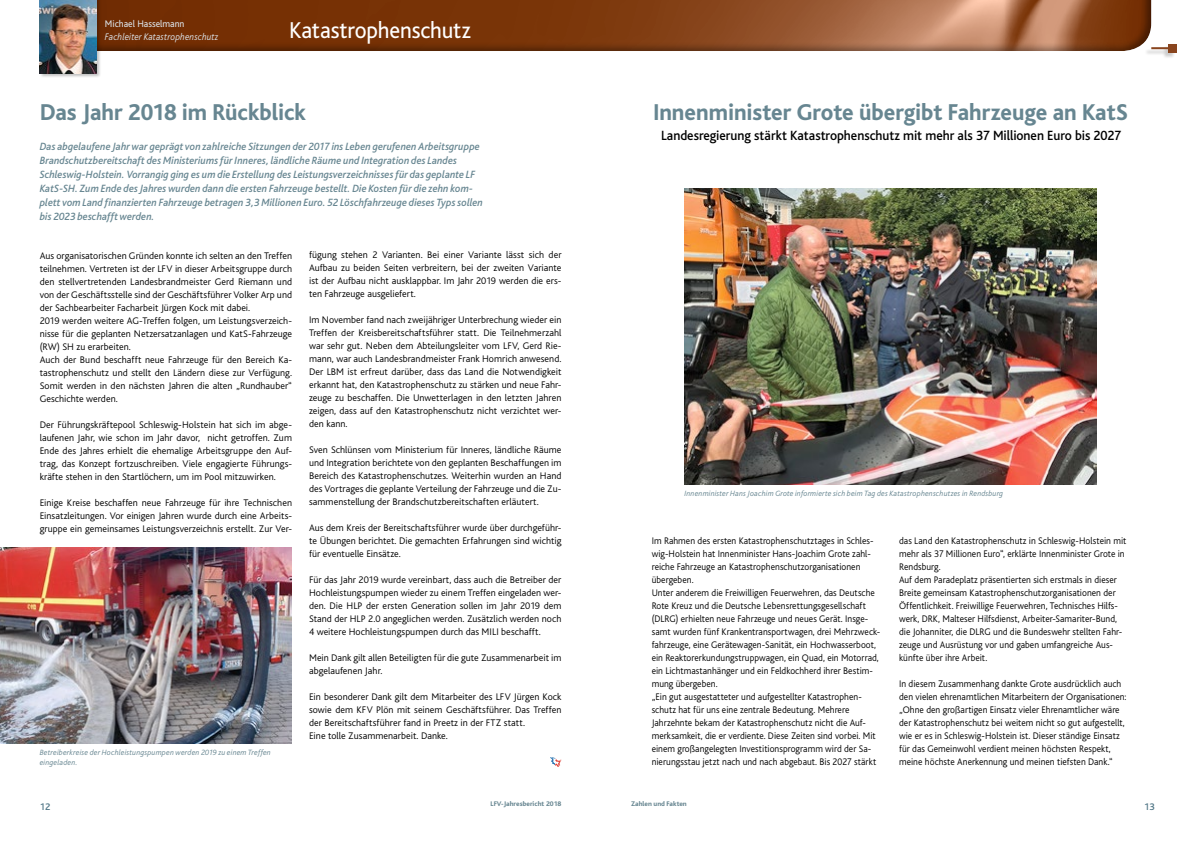
<style>
.page{position:relative;width:1191px;height:842px;background:#fff}
.page>*{position:absolute;margin:0;border:0;box-sizing:border-box;transform-origin:0 0}
.feuerwehr_fliesstext{font:800 24px "Bliss";letter-spacing:-.005em;color:#678691;scale:.95 1}
.Überschrift_18{font:24px "Bliss";letter-spacing:-.005em;color:#fff;scale:.95 1}
.feuerwehr_fliesstext-2{font:500 14px "Bliss";color:#000;scale:.95 1}
.feuerwehr_fliesstext-3{font:italic 500 11px/14px "Bliss";letter-spacing:.005em;color:#678691;scale:.95 1}
.feuerwehr_fliesstext-4{font:300 10px/13px "Bliss";letter-spacing:.005em;color:#000;text-align:justify}
.feuerwehr_fliesstext-5{font:300 10px/13px "Bliss";letter-spacing:.005em;color:#000;scale:.95 1}
.feuerwehr_fliesstext-6{font:italic 300 10px "Bliss";letter-spacing:.01em;color:#dbe2e8;scale:.95 1}
.feuerwehr_fliesstext-7{font:10px "Bliss";color:#dbe2e8;scale:.95 1}
.t1{font:500 10px "Bliss";color:#507686}
.t2{font:italic 300 8px/10px "Bliss";letter-spacing:.02em;color:#678691}
.t3{font:800 7px "Bliss";color:#678691}
</style>
<div class="page">
<div style="left:68px;top:0;width:1091px;height:51px;background:#000;opacity:.36"></div>
<div style="left:39px;top:0;width:62px;height:78px;background:#000;opacity:.25"></div>
<img style="left:40px;top:0;width:56px;height:74px">
<div style="left:1144px;top:46px;width:31px;height:13px;background:#000;opacity:.2"></div>
<hr style="left:1151px;top:47px;width:21px;height:2px;background:#89451e">
<div style="left:1168px;top:44px;width:8px;height:8px;background:#89451e"></div>
<img style="left:684px;top:189px;width:412px;height:296px">
<svg style="left:550px;top:757px;width:12px;height:10px"></svg>
<img style="left:0;top:547px;width:291px;height:196px">
<p class="feuerwehr_fliesstext-7" style="left:105px;top:19px;width:85px">Michael Hasselmann</p>
<p class="feuerwehr_fliesstext-6" style="left:105px;top:32px;width:121px">Fachleiter Katastrophenschutz</p>
<p class="Überschrift_18" style="left:289px;top:18px;width:192px">Katastrophenschutz</p>
<p class="feuerwehr_fliesstext" style="left:40px;top:100px;width:281px">Das Jahr 2018 im Rückblick</p>
<p class="feuerwehr_fliesstext-3" style="left:40px;top:140px;width:468px">Das abgelaufene Jahr war geprägt von zahlreiche Sitzungen der 2017 ins Leben gerufenen Arbeitsgruppe Brandschutzbereitschaft des Ministeriums für Inneres, ländliche Räume und Integration des Landes Schleswig-Holstein. Vorrangig ging es um die Erstellung des Leistungsverzeichnisses für das geplante LF KatS-SH. Zum Ende des Jahres wurden dann die ersten Fahrzeuge bestellt. Die Kosten für die zehn kom&shy;plett vom Land finanzierten Fahrzeuge betragen 3,3 Millionen Euro. 52 Löschfahrzeuge dieses Typs sollen bis 2023 beschafft werden.</p>
<p class="feuerwehr_fliesstext-4" style="left:40px;top:249px;width:254px">Aus organisatorischen Gründen konnte ich selten an den Treffen teilnehmen. Vertreten ist der LFV in dieser Arbeitsgruppe durch den stellvertretenden Landesbrandmeister Gerd Riemann und von der Geschäftsstelle sind der Geschäftsführer Volker Arp und der Sachbearbeiter Facharbeit Jürgen Kock mit dabei.</p>
<p class="feuerwehr_fliesstext-4" style="left:40px;top:314px;width:254px">2019 werden weitere AG-Treffen folgen, um Leistungsverzeich&shy;nisse für die geplanten Netzersatzanlagen und KatS-Fahrzeuge (RW) SH zu erarbeiten.</p>
<p class="feuerwehr_fliesstext-4" style="left:40px;top:353px;width:254px">Auch der Bund beschafft neue Fahrzeuge für den Bereich Ka&shy;tastrophenschutz und stellt den Ländern diese zur Verfügung.<br>Somit werden in den nächsten Jahren die alten „Rundhauber“ Geschichte werden.</p>
<p class="feuerwehr_fliesstext-4" style="left:40px;top:418px;width:254px">Der Führungskräftepool Schleswig-Holstein hat sich im abge&shy;laufenen Jahr, wie schon im Jahr davor, nicht getroffen. Zum Ende des Jahres erhielt die ehemalige Arbeitsgruppe den Auf&shy;trag, das Konzept fortzuschreiben. Viele engagierte Führungs&shy;kräfte stehen in den Startlöchern, um im Pool mitzuwirken.</p>
<p class="feuerwehr_fliesstext-4" style="left:40px;top:496px;width:254px">Einige Kreise beschaffen neue Fahrzeuge für ihre Technischen Einsatzleitungen. Vor einigen Jahren wurde durch eine Arbeits&shy;gruppe ein gemeinsames Leistungsverzeichnis erstellt. Zur Ver-</p>
<p class="feuerwehr_fliesstext-4" style="left:309px;top:248px;width:254px">fügung stehen 2 Varianten. Bei einer Variante lässt sich der Aufbau zu beiden Seiten verbreitern, bei der zweiten Variante ist der Aufbau nicht ausklappbar. Im Jahr 2019 werden die ers&shy;ten Fahrzeuge ausgeliefert.</p>
<p class="feuerwehr_fliesstext-4" style="left:309px;top:313px;width:254px">Im November fand nach zweijähriger Unterbrechung wieder ein Treffen der Kreisbereitschaftsführer statt. Die Teilnehmerzahl war sehr gut. Neben dem Abteilungsleiter vom LFV, Gerd Rie&shy;mann, war auch Landesbrandmeister Frank Homrich anwesend.<br>Der LBM ist erfreut darüber, dass das Land die Notwendigkeit erkannt hat, den Katastrophenschutz zu stärken und neue Fahr&shy;zeuge zu beschaffen. Die Unwetterlagen in den letzten Jahren zeigen, dass auf den Katastrophenschutz nicht verzichtet wer&shy;den kann.</p>
<p class="feuerwehr_fliesstext-4" style="left:309px;top:443px;width:254px">Sven Schlünsen vom Ministerium für Inneres, ländliche Räume und Integration berichtete von den geplanten Beschaffungen im Bereich des Katastrophenschutzes. Weiterhin wurden an Hand des Vortrages die geplante Verteilung der Fahrzeuge und die Zu&shy;sammenstellung der Brandschutzbereitschaften erläutert.</p>
<p class="feuerwehr_fliesstext-4" style="left:309px;top:521px;width:254px">Aus dem Kreis der Bereitschaftsführer wurde über durchgeführ&shy;te Übungen berichtet. Die gemachten Erfahrungen sind wichtig für eventuelle Einsätze.</p>
<p class="feuerwehr_fliesstext-4" style="left:309px;top:573px;width:254px">Für das Jahr 2019 wurde vereinbart, dass auch die Betreiber der Hochleistungspumpen wieder zu einem Treffen eingeladen wer&shy;den. Die HLP der ersten Generation sollen im Jahr 2019 dem Stand der HLP 2.0 angeglichen werden. Zusätzlich werden noch 4 weitere Hochleistungspumpen durch das MILI beschafft.</p>
<p class="feuerwehr_fliesstext-4" style="left:309px;top:651px;width:254px">Mein Dank gilt allen Beteiligten für die gute Zusammenarbeit im abgelaufenen Jahr.</p>
<p class="feuerwehr_fliesstext-4" style="left:309px;top:690px;width:254px">Ein besonderer Dank gilt dem Mitarbeiter des LFV Jürgen Kock sowie dem KFV Plön mit seinem Geschäftsführer. Das Treffen der Bereitschaftsführer fand in Preetz in der FTZ statt.</p>
<p class="feuerwehr_fliesstext-4" style="left:309px;top:729px;width:140px">Eine tolle Zusammenarbeit. Danke.</p>
<p class="t2" style="left:40px;top:748px;width:233px">Betreiberkreise der Hochleistungspumpen werden 2019 zu einem Treffen eingeladen.</p>
<p class="feuerwehr_fliesstext" style="left:653px;top:100px;width:501px">Innenminister Grote übergibt Fahrzeuge an KatS</p>
<p class="feuerwehr_fliesstext-2" style="left:661px;top:128px;width:486px">Landesregierung stärkt Katastrophenschutz mit mehr als 37 Millionen Euro bis 2027</p>
<p class="t2" style="left:684px;top:488px;width:320px">Innenminister Hans Joachim Grote informierte sich beim Tag des Katastrophenschutzes in Rendsburg</p>
<p class="feuerwehr_fliesstext-5" style="left:651px;top:534px;width:235px">Im Rahmen des ersten Katastrophenschutztages in Schles&shy;wig-Holstein hat Innenminister Hans-Joachim Grote zahl&shy;reiche Fahrzeuge an Katastrophenschutzorganisationen übergeben.</p>
<p class="feuerwehr_fliesstext-5" style="left:651px;top:586px;width:242px">Unter anderem die Freiwilligen Feuerwehren, das Deutsche Rote Kreuz und die Deutsche Lebensrettungsgesellschaft (DLRG) erhielten neue Fahrzeuge und neues Gerät. Insge&shy;samt wurden fünf Krankentransportwagen, drei Mehrzweck&shy;fahrzeuge, eine Gerätewagen-Sanität, ein Hochwasserboot, ein Reaktorerkundungstruppwagen, ein Quad, ein Motorrad, ein Lichtmastanhänger und ein Feldkochherd ihrer Bestim&shy;mung übergeben.</p>
<p class="feuerwehr_fliesstext-5" style="left:651px;top:690px;width:238px">„Ein gut ausgestatteter und aufgestellter Katastrophen&shy;schutz hat für uns eine zentrale Bedeutung. Mehrere Jahrzehnte bekam der Katastrophenschutz nicht die Auf&shy;merksamkeit, die er verdiente. Diese Zeiten sind vorbei. Mit einem großangelegten Investitionsprogramm wird der Sa&shy;nierungsstau jetzt nach und nach abgebaut. Bis 2027 stärkt</p>
<p class="feuerwehr_fliesstext-5" style="left:899px;top:534px;width:241px">das Land den Katastrophenschutz in Schleswig-Holstein mit mehr als 37 Millionen Euro“, erklärte Innenminister Grote in<br>Rendsburg.</p>
<p class="feuerwehr_fliesstext-5" style="left:899px;top:573px;width:236px">Auf dem Paradeplatz präsentierten sich erstmals in dieser Breite gemeinsam Katastrophenschutzorganisationen der Öffentlichkeit. Freiwillige Feuerwehren, Technisches Hilfs&shy;werk, DRK, Malteser Hilfsdienst, Arbeiter-Samariter-Bund, die Johanniter, die DLRG und die Bundeswehr stellten Fahr&shy;zeuge und Ausrüstung vor und gaben umfangreiche Aus&shy;künfte über ihre Arbeit.</p>
<p class="feuerwehr_fliesstext-5" style="left:899px;top:677px;width:241px">In diesem Zusammenhang dankte Grote ausdrücklich auch den vielen ehrenamtlichen Mitarbeitern der Organisationen:</p>
<p class="feuerwehr_fliesstext-5" style="left:899px;top:703px;width:239px">„Ohne den großartigen Einsatz vieler Ehrenamtlicher wäre der Katastrophenschutz bei weitem nicht so gut aufgestellt, wie er es in Schleswig-Holstein ist. Dieser ständige Einsatz für das Gemeinwohl verdient meinen höchsten Respekt, meine höchste Anerkennung und meinen tiefsten Dank.“</p>
<p class="t3" style="left:490px;top:800px;width:72px">LFV-Jahresbericht 2018</p>
<p class="t3" style="left:631px;top:800px;width:57px">Zahlen und Fakten</p>
<p class="t1" style="left:40px;top:801px;width:12px">12</p>
<p class="t1" style="left:1144px;top:801px;width:12px">13</p>
</div>
